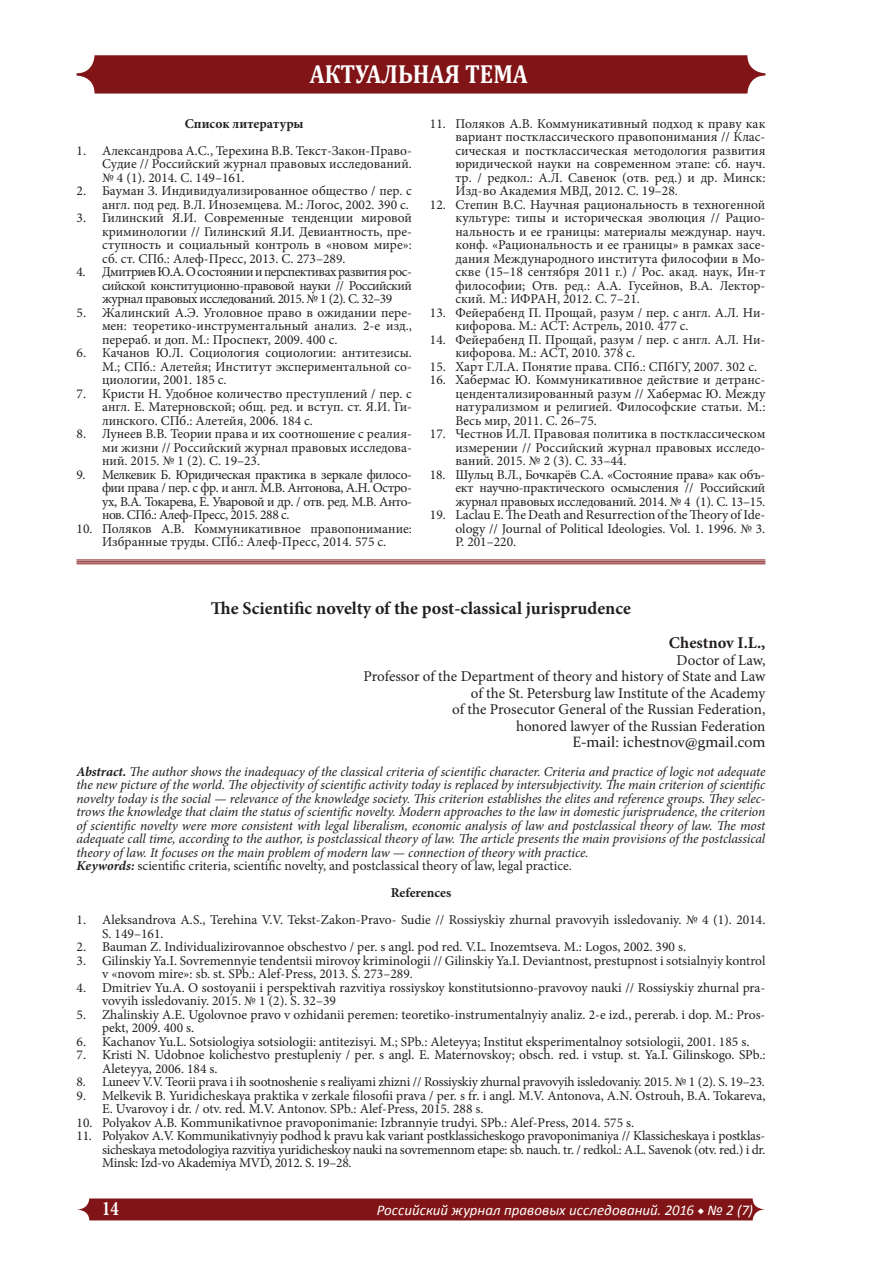
<style>
.page{position:relative;width:893px;height:1263px;background:#fff}
.page>*{position:absolute;margin:0;border:0;box-sizing:border-box;transform-origin:0 0}
.t1{font:700 26.25px "Cambria";color:#fff;scale:.88 1}
.t2{font:700 20.7px "Minion Pro";color:#fff;scale:.8 1}
.t3{font:700 18px "Minion Pro";color:#231f20}
.Pa12_5{font:700 16.5px "Minion Pro";color:#231f20}
.Pa12_5-2{font:15px/16.5px "Minion Pro";letter-spacing:-.005em;color:#231f20;text-align:right}
.t4{font:15px "Constantia";color:#231f20}
.t5{font:italic 14.85px "Calibri";letter-spacing:.005em;color:#fff}
.t6{font:13.5px/13.5px "Minion Pro";color:#231f20;text-align:justify}
.t7{font:italic 13.5px/13.5px "Minion Pro";letter-spacing:-.005em;color:#231f20;text-align:justify}
.t8{font:13.5px "Minion Pro";letter-spacing:-.02em;color:#231f20}
.ConsPlusNormal{font:700 13.5px "Minion Pro";color:#231f20}
.s1{font-weight:700}
.s2{font-weight:700;font-style:italic}
.s3{font-family:"Minion Pro";font-weight:700;font-style:normal}
</style>
<div class="page">
<svg style="left:77px;top:1198px;width:688px;height:22px;background:#871f21"></svg>
<div style="left:77px;top:55px;width:688px;height:39px;background:#811416;border-radius:18px"></div>
<hr style="left:77px;top:563px;width:688px;height:1px;background:#811416">
<hr style="left:77px;top:561px;width:688px;height:1px;background:#811416">
<hr style="left:77px;top:560px;width:688px;height:1px;background:#811416">
<h1 class="t1" style="left:310px;top:55px;width:249px">АКТУАЛЬНАЯ ТЕМА</h1>
<p class="ConsPlusNormal" style="left:185px;top:114px;width:120px">Список литературы</p>
<p class="t6" style="left:102px;top:144px;width:311px;text-indent:-26px">1. Александрова А.С., Терехина В.В. Текст-Закон-Право-Судие // Российский журнал правовых исследований. № 4 (1). 2014. С. 149–161.</p>
<p class="t6" style="left:77px;top:184px;width:337px;text-align:right">2. Бауман З. Индивидуализированное общество / пер. с англ. под ред. В.Л. Иноземцева. М.: Логос, 2002. 390 с.</p>
<p class="t6" style="left:102px;top:211px;width:311px;text-indent:-26px">3. Гилинский Я.И. Современные тенденции мировой криминологии // Гилинский Я.И. Девиантность, пре&shy;ступность и социальный контроль в «новом мире»: сб. ст. СПб.: Алеф-Пресс, 2013. С. 273–289.</p>
<p class="t6" style="left:102px;top:265px;width:311px;text-indent:-26px">4. Дмитриев Ю.А. О состоянии и перспективах развития рос&shy;сийской конституционно-правовой науки // Российский журнал правовых исследований. 2015. № 1 (2). С. 32–39</p>
<p class="t6" style="left:102px;top:306px;width:311px;text-indent:-26px">5. Жалинский А.Э. Уголовное право в ожидании пере&shy;мен: теоретико-инструментальный анализ. 2-е изд., перераб. и доп. М.: Проспект, 2009. 400 с.</p>
<p class="t6" style="left:102px;top:346px;width:311px;text-indent:-26px">6. Качанов Ю.Л. Социология социологии: антитезисы.<br>М.; СПб.: Алетейя; Институт экспериментальной со&shy;циологии, 2001. 185 с.</p>
<p class="t6" style="left:102px;top:387px;width:311px;text-indent:-26px">7. Кристи Н. Удобное количество преступлений / пер. с англ. Е. Матерновской; общ. ред. и вступ. ст. Я.И. Ги&shy;линского. СПб.: Алетейя, 2006. 184 с.</p>
<p class="t6" style="left:102px;top:427px;width:311px;text-indent:-26px">8. Лунеев В.В. Теории права и их соотношение с реалия&shy;ми жизни // Российский журнал правовых исследова&shy;ний. 2015. № 1 (2). С. 19–23.</p>
<p class="t6" style="left:102px;top:468px;width:311px;text-indent:-26px">9. Мелкевик Б. Юридическая практика в зеркале филосо&shy;фии права / пер. с фр. и англ. М.В. Антонова, А.Н. Остро&shy;ух, B.A. Токарева, E. Уваровой и др. / отв. ред. М.В. Анто&shy;нов. СПб.: Алеф-Пресс, 2015. 288 с.</p>
<p class="t6" style="left:77px;top:522px;width:337px;text-align:center">10. Поляков A.B. Коммуникативное правопонимание:<br>Избранные труды. СПб.: Алеф-Пресс, 2014. 575 с.</p>
<p class="t6" style="left:455px;top:117px;width:311px;text-indent:-26px">11. Поляков А.В. Коммуникативный подход к праву как вариант постклассического правопонимания // Клас&shy;сическая и постклассическая методология развития юридической науки на современном этапе: сб. науч. тр. / редкол.: А.Л. Савенок (отв. ред.) и др. Минск:<br>Изд-во Академия МВД, 2012. С. 19–28.</p>
<p class="t6" style="left:455px;top:198px;width:311px;text-indent:-26px">12. Степин В.С. Научная рациональность в техногенной культуре: типы и историческая эволюция // Рацио&shy;нальность и ее границы: материалы междунар. науч. конф. «Рациональность и ее границы» в рамках засе&shy;дания Международного института философии в Мо&shy;скве (15–18 сентября 2011 г.) / Рос. акад. наук, Ин-т философии; Отв. ред.: A.A. Гусейнов, В.А. Лектор&shy;ский. М.: ИФРАН, 2012. С. 7–21.</p>
<p class="t6" style="left:455px;top:306px;width:311px;text-indent:-26px">13. Фейерабенд П. Прощай, разум / пер. с англ. А.Л. Ни&shy;кифорова. М.: АСТ: Астрель, 2010. 477 с.</p>
<p class="t6" style="left:455px;top:333px;width:311px;text-indent:-26px">14. Фейерабенд П. Прощай, разум / пер. с англ. А.Л. Ни&shy;кифорова. М.: АСТ, 2010. 378 с.</p>
<p class="t6" style="left:430px;top:360px;width:329px">15. Харт Г.Л.А. Понятие права. СПб.: СПбГУ, 2007. 302 с.</p>
<p class="t6" style="left:455px;top:373px;width:311px;text-indent:-26px">16. Хабермас Ю. Коммуникативное действие и детранс&shy;цендентализированный разум // Хабермас Ю. Между натурализмом и религией. Философские статьи. М.:<br>Весь мир, 2011. С. 26–75.</p>
<p class="t6" style="left:455px;top:427px;width:311px;text-indent:-26px">17. Честнов И.Л. Правовая политика в постклассическом измерении // Российский журнал правовых исследо&shy;ваний. 2015. № 2 (3). С. 33–44.</p>
<p class="t6" style="left:455px;top:468px;width:311px;text-indent:-26px">18. Шульц В.Л., Бочкарёв С.А. «Состояние права» как объ&shy;ект научно-практического осмысления // Российский журнал правовых исследований. 2014. № 4 (1). С. 13–15.</p>
<p class="t6" style="left:455px;top:508px;width:311px;text-indent:-26px">19. Laclau E. The Death and Resurrection of the Theory of Ide&shy;ology // Journal of Political Ideologies. Vol. 1. 1996. № 3.<br>Р. 201–220.</p>
<p class="t3" style="left:211px;top:595px;width:422px">THe Scientific novelty of the post-classical jurisprudence</p>
<p class="Pa12_5" style="left:669px;top:631px;width:98px">Chestnov I.L.,</p>
<p class="Pa12_5-2" style="left:364px;top:652px;width:403px">Doctor of Law,<br>Professor of the Department of theory and history of State and Law of the St. Petersburg law Institute of the Academy<br>of the Prosecutor General of the Russian Federation,</p>
<p class="Pa12_5-2" style="left:516px;top:718px;width:251px">honored lawyer of the Russian Federation</p>
<p class="t4" style="left:572px;top:732px;width:195px">E-mail: ichestnov@gmail.com</p>
<p class="t7" style="left:77px;top:764px;width:690px"><span class="s1">Abstract.</span> The author shows the inadequacy of the classical criteria of scientific character. Criteria and practice of logic not adequate the new picture of the world. The objectivity of scientific activity today is replaced by intersubjectivity. The main criterion of scientific novelty today is the social — relevance of the knowledge society. This criterion establishes the elites and reference groups. They selec&shy;trows the knowledge that claim the status of scientific novelty. Modern approaches to the law in domestic jurisprudence, the criterion of scientific novelty were more consistent with legal liberalism, economic analysis of law and postclassical theory of law. The most adequate call time, according to the author, is postclassical theory of law. The article presents the main provisions of the postclassical theory of law. It focuses on the main problem of modern law — connection of theory with practice.</p>
<p class="t6" style="left:77px;top:859px;width:497px"><span class="s2">Keywords:</span> scientific criteria, scientific novelty, and postclassical theory of law, legal practice.</p>
<p class="ConsPlusNormal" style="left:391px;top:883px;width:62px">References</p>
<p class="t6" style="left:102px;top:913px;width:665px;text-indent:-26px">1. Aleksandrova A.S., Terehina V.V. Tekst-Zakon-Pravo- Sudie // Rossiyskiy zhurnal pravovyih issledovaniy. № 4 (1). 2014.<br>S. 149–161.</p>
<p class="t6" style="left:77px;top:940px;width:611px">2. Bauman Z. Individualizirovannoe obschestvo / per. s angl. pod red. V.L. Inozemtseva. M.: Logos, 2002. 390 s.</p>
<p class="t6" style="left:102px;top:954px;width:665px;text-indent:-26px">3. Gilinskiy Ya.I. Sovremennyie tendentsii mirovoy kriminologii // Gilinskiy Ya.I. Deviantnost, prestupnost i sotsialnyiy kontrol v «novom mire»: sb. st. SPb.: Alef-Press, 2013. S. 273–289.</p>
<p class="t6" style="left:102px;top:981px;width:665px;text-indent:-26px">4. Dmitriev Yu.A. O sostoyanii i perspektivah razvitiya rossiyskoy konstitutsionno-pravovoy nauki // Rossiyskiy zhurnal pra&shy;vovyih issledovaniy. 2015. № 1 (2). S. 32–39</p>
<p class="t6" style="left:102px;top:1008px;width:665px;text-indent:-26px">5. Zhalinskiy A.E. Ugolovnoe pravo v ozhidanii peremen: teoretiko-instrumentalnyiy analiz. 2-e izd., pererab. i dop. M.: Pros&shy;pekt, 2009. 400 s.</p>
<p class="t6" style="left:77px;top:1035px;width:674px">6. Kachanov Yu.L. Sotsiologiya sotsiologii: antitezisyi. M.; SPb.: Aleteyya; Institut eksperimentalnoy sotsiologii, 2001. 185 s.</p>
<p class="t6" style="left:102px;top:1048px;width:665px;text-indent:-26px">7. Kristi N. Udobnoe kolichestvo prestupleniy / per. s angl. E. Maternovskoy; obsch. red. i vstup. st. Ya.I. Gilinskogo. SPb.:<br>Aleteyya, 2006. 184 s.</p>
<p class="t8" style="left:77px;top:1073px;width:690px">8. Luneev V.V. Teorii prava i ih sootnoshenie s realiyami zhizni // Rossiyskiy zhurnal pravovyih issledovaniy. 2015. № 1 (2). S. 19–23.</p>
<p class="t6" style="left:102px;top:1089px;width:665px;text-indent:-26px">9. Melkevik B. Yuridicheskaya praktika v zerkale filosofii prava / per. s fr. i angl. M.V. Antonova, A.N. Ostrouh, B.A. Tokareva,<br>E. Uvarovoy i dr. / otv. red. M.V. Antonov. SPb.: Alef-Press, 2015. 288 s.</p>
<p class="t6" style="left:77px;top:1116px;width:559px">10. Polyakov A.B. Kommunikativnoe pravoponimanie: Izbrannyie trudyi. SPb.: Alef-Press, 2014. 575 s.</p>
<p class="t6" style="left:102px;top:1129px;width:665px;text-indent:-26px">11. Polyakov A.V. Kommunikativnyiy podhod k pravu kak variant postklassicheskogo pravoponimaniya // Klassicheskaya i postklas&shy;sicheskaya metodologiya razvitiya yuridicheskoy nauki na sovremennom etape: sb. nauch. tr. / redkol.: A.L. Savenok (otv. red.) i dr.<br>Minsk: Izd-vo Akademiya MVD, 2012. S. 19–28.</p>
<h2 class="t2" style="left:102px;top:1194px;width:22px">14</h2>
<p class="t5" style="left:377px;top:1200px;width:378px">Российский журнал правовых исследований. 2016 <span class="s3">◆</span> № 2 (7)</p>
</div>
